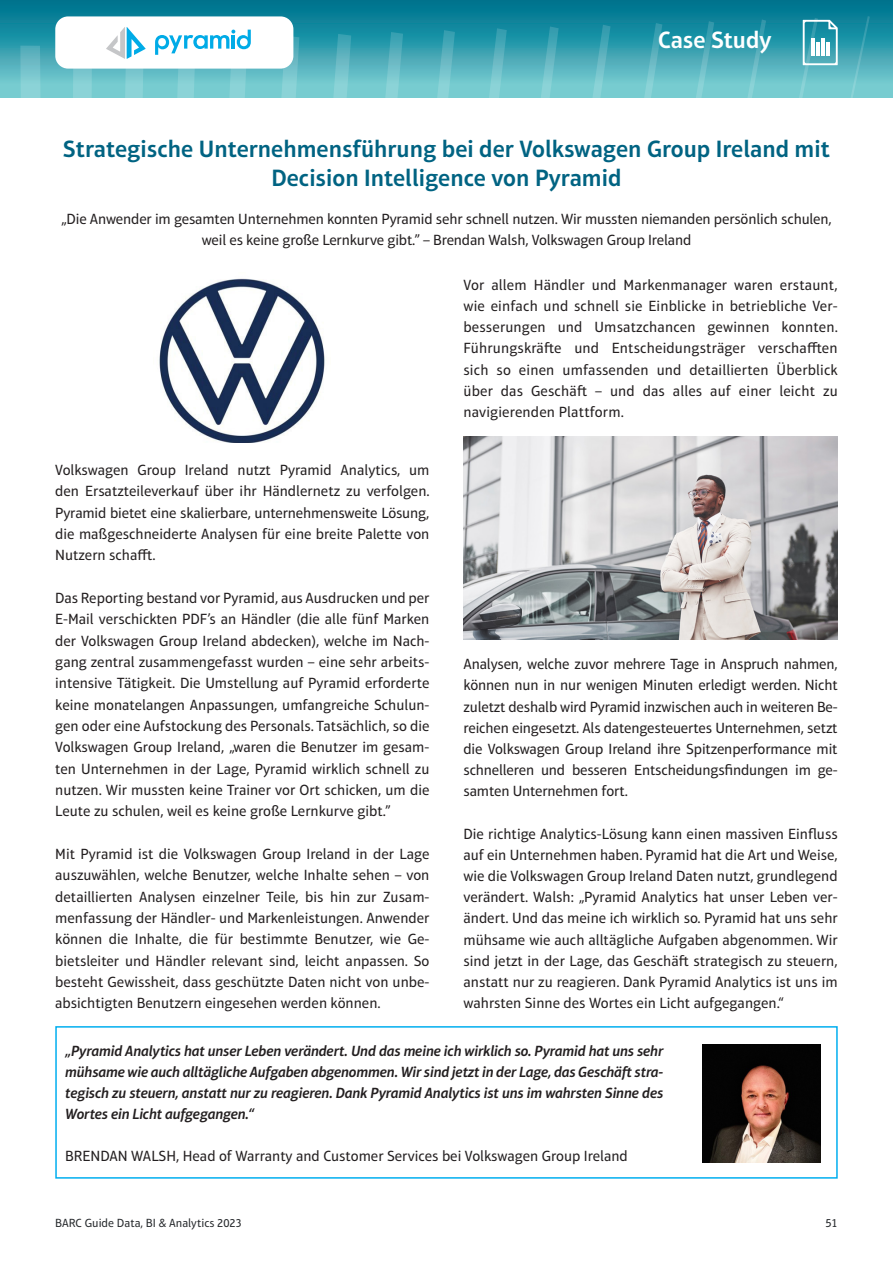
<style>
.page{position:relative;width:893px;height:1263px;background:#fff}
.page>*{position:absolute;margin:0;border:0;box-sizing:border-box;transform-origin:0 0}
.Titel_CS{font:600 24px/28.8px "Aptifer Sans LT Pro";color:#006382;text-align:center}
.t1{font:600 24px "Aptifer Sans LT Pro";letter-spacing:-.005em;color:#fff}
.Titel_CS-2{font:15px/21.3px "Aptifer Sans LT Pro";letter-spacing:-.005em;color:#231f20;text-align:justify}
.t2{font:italic 600 15px/21px "Aptifer Sans LT Pro";letter-spacing:-.01em;color:#231f20;text-align:justify}
.t3{font:12px "Aptifer Sans LT Pro";color:#292c2f}
</style>
<div class="page">
<div style="left:0;top:0;width:893px;height:98px;background:linear-gradient(to bottom,#006e8a,#82d3d6)"></div>
<svg style="left:0;top:47px;width:12px;height:51px"></svg>
<svg style="left:20px;top:46px;width:30px;height:52px;background:#6dbfc8"></svg>
<svg style="left:67px;top:69px;width:25px;height:29px"></svg>
<div style="left:55px;top:16px;width:238px;height:53px;background:#fff;border-radius:13px"></div>
<svg style="left:106px;top:16px;width:764px;height:82px;background:#64b9c4"></svg>
<hr style="left:232px;top:35px;width:3px;height:14px;background:#00abe7">
<img style="left:703px;top:1045px;width:117px;height:117px">
<div style="left:55px;top:1026px;width:783px;height:153px;border:2px solid #00aeef"></div>
<img style="left:159px;top:278px;width:166px;height:164px">
<img style="left:463px;top:436px;width:375px;height:203px">
<h1 class="t1" style="left:658px;top:25px;width:115px">Case Study</h1>
<p class="Titel_CS" style="left:63px;top:135px;width:769px">Strategische Unternehmensführung bei der Volkswagen Group Ireland mit<br>Decision Intelligence von Pyramid</p>
<p class="Titel_CS-2" style="left:61px;top:209px;width:772px;text-align:center">„Die Anwender im gesamten Unternehmen konnten Pyramid sehr schnell nutzen. Wir mussten niemanden persönlich schulen, weil es keine große Lernkurve gibt.” – Brendan Walsh, Volkswagen Group Ireland</p>
<p class="Titel_CS-2" style="left:55px;top:459px;width:376px">Volkswagen Group Ireland nutzt Pyramid Analytics, um den Ersatzteileverkauf über ihr Händlernetz zu verfolgen.<br>Pyramid bietet eine skalierbare, unternehmensweite Lösung, die maßgeschneiderte Analysen für eine breite Palette von Nutzern schafft.</p>
<p class="Titel_CS-2" style="left:55px;top:587px;width:376px">Das Reporting bestand vor Pyramid, aus Ausdrucken und per E-Mail verschickten PDF’s an Händler (die alle fünf Marken der Volkswagen Group Ireland abdecken), welche im Nach&shy;gang zentral zusammengefasst wurden – eine sehr arbeits&shy;intensive Tätigkeit. Die Umstellung auf Pyramid erforderte keine monatelangen Anpassungen, umfangreiche Schulun&shy;gen oder eine Aufstockung des Personals. Tatsächlich, so die Volkswagen Group Ireland, „waren die Benutzer im gesam&shy;ten Unternehmen in der Lage, Pyramid wirklich schnell zu nutzen. Wir mussten keine Trainer vor Ort schicken, um die Leute zu schulen, weil es keine große Lernkurve gibt.”</p>
<p class="Titel_CS-2" style="left:55px;top:843px;width:376px">Mit Pyramid ist die Volkswagen Group Ireland in der Lage auszuwählen, welche Benutzer, welche Inhalte sehen – von detaillierten Analysen einzelner Teile, bis hin zur Zusam&shy;menfassung der Händler- und Markenleistungen. Anwender können die Inhalte, die für bestimmte Benutzer, wie Ge&shy;bietsleiter und Händler relevant sind, leicht anpassen. So besteht Gewissheit, dass geschützte Daten nicht von unbe&shy;absichtigten Benutzern eingesehen werden können.</p>
<p class="Titel_CS-2" style="left:463px;top:274px;width:376px">Vor allem Händler und Markenmanager waren erstaunt, wie einfach und schnell sie Einblicke in betriebliche Ver&shy;besserungen und Umsatzchancen gewinnen konnten.<br>Führungskräfte und Entscheidungsträger verschafften sich so einen umfassenden und detaillierten Überblick über das Geschäft – und das alles auf einer leicht zu navigierenden Plattform.</p>
<p class="Titel_CS-2" style="left:463px;top:653px;width:376px">Analysen, welche zuvor mehrere Tage in Anspruch nahmen, können nun in nur wenigen Minuten erledigt werden. Nicht zuletzt deshalb wird Pyramid inzwischen auch in weiteren Be&shy;reichen eingesetzt. Als datengesteuertes Unternehmen, setzt die Volkswagen Group Ireland ihre Spitzenperformance mit schnelleren und besseren Entscheidungsfindungen im ge&shy;samten Unternehmen fort.</p>
<p class="Titel_CS-2" style="left:463px;top:823px;width:376px">Die richtige Analytics-Lösung kann einen massiven Einfluss auf ein Unternehmen haben. Pyramid hat die Art und Weise, wie die Volkswagen Group Ireland Daten nutzt, grundlegend verändert. Walsh: „Pyramid Analytics hat unser Leben ver&shy;ändert. Und das meine ich wirklich so. Pyramid hat uns sehr mühsame wie auch alltägliche Aufgaben abgenommen. Wir sind jetzt in der Lage, das Geschäft strategisch zu steuern, anstatt nur zu reagieren. Dank Pyramid Analytics ist uns im wahrsten Sinne des Wortes ein Licht aufgegangen.“</p>
<p class="t2" style="left:65px;top:1040px;width:600px">„Pyramid Analytics hat unser Leben verändert. Und das meine ich wirklich so. Pyramid hat uns sehr mühsame wie auch alltägliche Aufgaben abgenommen. Wir sind jetzt in der Lage, das Geschäft stra&shy;tegisch zu steuern, anstatt nur zu reagieren. Dank Pyramid Analytics ist uns im wahrsten Sinne des Wortes ein Licht aufgegangen.“</p>
<p class="Titel_CS-2" style="left:65px;top:1145px;width:564px">BRENDAN WALSH, Head of Warranty and Customer Services bei Volkswagen Group Ireland</p>
<p class="t3" style="left:55px;top:1216px;width:188px">BARC Guide Data, BI &amp; Analytics 2023</p>
<p class="t3" style="left:825px;top:1216px;width:14px">51</p>
</div>
